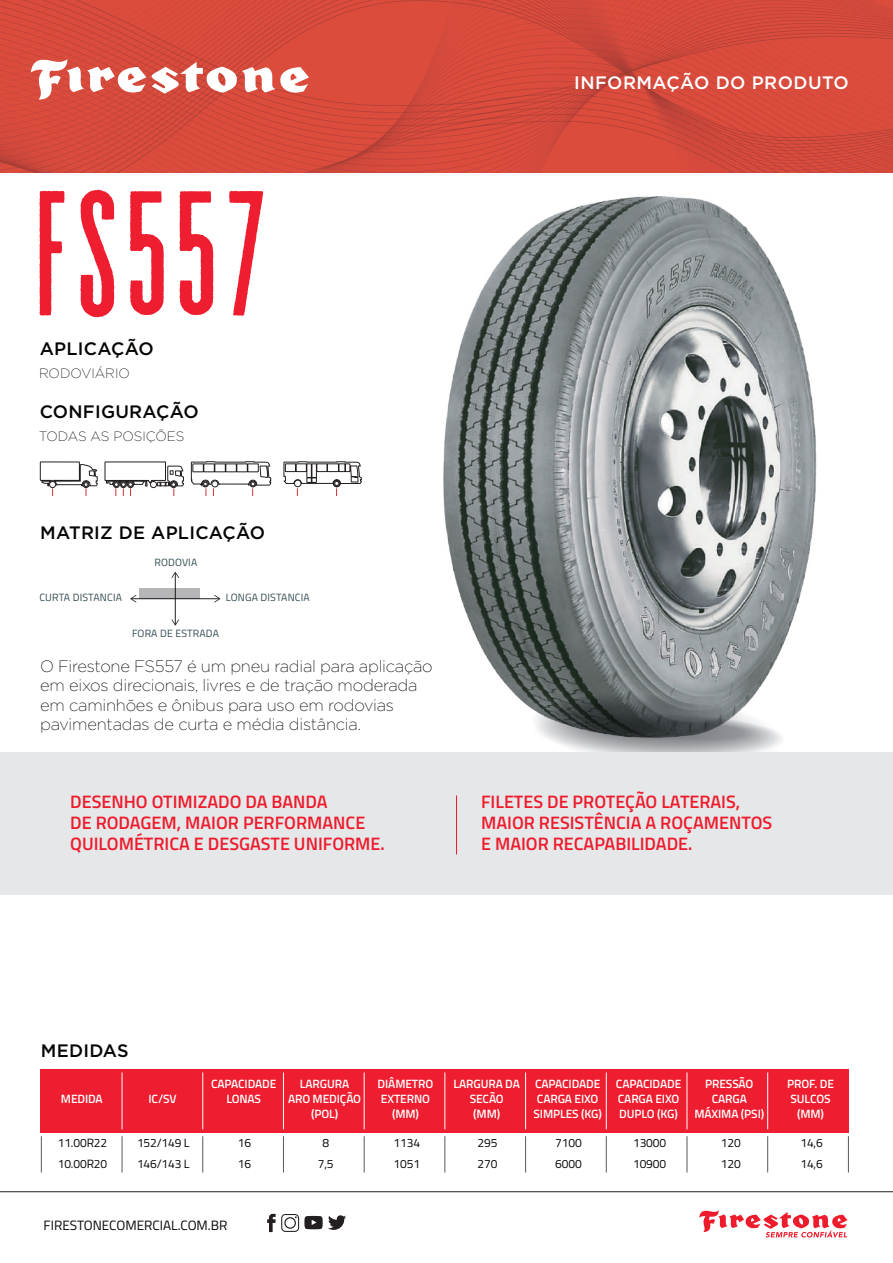
<style>
.page{position:relative;width:893px;height:1263px;background:#fff}
.page>*{position:absolute;margin:0;border:0;box-sizing:border-box;transform-origin:0 0}
.t1{font:180px "Wheat Rough";letter-spacing:.015em;color:#ee1d2f}
.t2{font:600 18px/21px "Titillium Web";color:#ee1b2c}
.t3{font:500 18px "Gotham";letter-spacing:.015em;color:#050504}
.t4{font:500 18px "Gotham";letter-spacing:.025em;color:#fff}
.t5{font:200 16.5px/19.5px "Gotham";letter-spacing:-.015em;color:#050504}
.t6{font:200 13.5px "Gotham";color:#050504}
.t7{font:13.5px "Titillium Web";color:#050504}
.t8{font:600 12px/15px "Titillium Web";letter-spacing:-.01em;color:#fff;text-align:center}
.t9{font:12px/21px "Titillium Web";letter-spacing:-.01em;color:#050504}
.t10{font:10.5px "Titillium Web";letter-spacing:.015em;color:#324a51}
</style>
<div class="page">
<img style="left:443px;top:196px;width:374px;height:513px">
<svg style="left:532px;top:694px;width:253px;height:58px"></svg>
<img style="left:0;top:0;width:893px;height:173px">
<div style="left:40px;top:1069px;width:808px;height:63px;background:#ee1d2f"></div>
<hr style="left:41px;top:1136px;width:1px;height:36px;background:#58595b">
<hr style="left:122px;top:1136px;width:1px;height:36px;background:#58595b">
<hr style="left:122px;top:1072px;width:1px;height:57px;background:#fff">
<hr style="left:202px;top:1136px;width:1px;height:36px;background:#58595b">
<hr style="left:202px;top:1072px;width:1px;height:57px;background:#fff">
<hr style="left:525px;top:1136px;width:1px;height:36px;background:#58595b">
<hr style="left:525px;top:1072px;width:1px;height:57px;background:#fff">
<hr style="left:283px;top:1136px;width:1px;height:36px;background:#58595b">
<hr style="left:283px;top:1072px;width:1px;height:57px;background:#fff">
<hr style="left:364px;top:1136px;width:1px;height:36px;background:#58595b">
<hr style="left:364px;top:1072px;width:1px;height:57px;background:#fff">
<hr style="left:445px;top:1136px;width:1px;height:36px;background:#58595b">
<hr style="left:445px;top:1072px;width:1px;height:57px;background:#fff">
<hr style="left:606px;top:1136px;width:1px;height:36px;background:#58595b">
<hr style="left:606px;top:1072px;width:1px;height:57px;background:#fff">
<hr style="left:687px;top:1136px;width:1px;height:36px;background:#58595b">
<hr style="left:687px;top:1072px;width:1px;height:57px;background:#fff">
<hr style="left:767px;top:1136px;width:1px;height:36px;background:#58595b">
<hr style="left:767px;top:1072px;width:1px;height:57px;background:#fff">
<hr style="left:848px;top:1136px;width:1px;height:36px;background:#58595b">
<hr style="left:175px;top:573px;width:1px;height:52px;background:#231f20">
<svg style="left:172px;top:572px;width:7px;height:6px"></svg>
<svg style="left:172px;top:619px;width:7px;height:6px"></svg>
<hr style="left:131px;top:598px;width:88px;height:1px;background:#231f20">
<svg style="left:214px;top:595px;width:6px;height:7px"></svg>
<svg style="left:130px;top:595px;width:6px;height:7px"></svg>
<div style="left:139px;top:588px;width:60px;height:10px;background:#b6b6b8"></div>
<svg style="left:31px;top:58px;width:278px;height:42px"></svg>
<hr style="left:0;top:1191px;width:893px;height:1px;background:#231f20">
<svg style="left:267px;top:1214px;width:79px;height:18px"></svg>
<svg style="left:699px;top:1210px;width:148px;height:27px"></svg>
<svg style="left:40px;top:461px;width:58px;height:35px"></svg>
<svg style="left:105px;top:461px;width:79px;height:35px"></svg>
<svg style="left:283px;top:461px;width:79px;height:35px"></svg>
<div style="left:294px;top:480px;width:7px;height:7px;border:1px solid #231f20;border-radius:50%"></div>
<svg style="left:191px;top:461px;width:80px;height:35px"></svg>
<div style="left:0;top:752px;width:893px;height:143px;background:#e6e7e9"></div>
<hr style="left:456px;top:795px;width:1px;height:59px;background:#ee1b2c">
<h1 class="t1" style="left:40px;top:152px;width:238px">FS557</h1>
<h2 class="t3" style="left:40px;top:337px;width:116px">APLICAÇÃO</h2>
<p class="t6" style="left:39px;top:365px;width:92px">RODOVIÁRIO</p>
<h2 class="t3" style="left:40px;top:399px;width:161px">CONFIGURAÇÃO</h2>
<p class="t6" style="left:39px;top:428px;width:147px">TODAS AS POSIÇÕES</p>
<h2 class="t3" style="left:40px;top:520px;width:226px">MATRIZ DE APLICAÇÃO</h2>
<p class="t10" style="left:154px;top:555px;width:44px">RODOVIA</p>
<p class="t10" style="left:39px;top:590px;width:84px">CURTA DISTANCIA</p>
<p class="t10" style="left:226px;top:590px;width:86px">LONGA DISTANCIA</p>
<p class="t10" style="left:132px;top:626px;width:88px">FORA DE ESTRADA</p>
<h3 class="t5" style="left:40px;top:655px;width:394px">O Firestone FS557 é um pneu radial para aplicação em eixos direcionais, livres e de tração moderada em caminhões e ônibus para uso em rodovias pavimentadas de curta e média distância.</h3>
<h2 class="t4" style="left:574px;top:71px;width:276px">INFORMAÇÃO DO PRODUTO</h2>
<h2 class="t2" style="left:70px;top:790px;width:316px">DESENHO OTIMIZADO DA BANDA<br>DE RODAGEM, MAIOR PERFORMANCE<br>QUILOMÉTRICA E DESGASTE UNIFORME.</h2>
<h2 class="t2" style="left:481px;top:790px;width:293px">FILETES DE PROTEÇÃO LATERAIS,<br>MAIOR RESISTÊNCIA A ROÇAMENTOS<br>E MAIOR RECAPABILIDADE.</h2>
<h2 class="t3" style="left:41px;top:1039px;width:89px">MEDIDAS</h2>
<p class="t8" style="left:61px;top:1090px;width:43px">MEDIDA</p>
<p class="t8" style="left:149px;top:1090px;width:30px">IC/SV</p>
<p class="t8" style="left:211px;top:1075px;width:67px">CAPACIDADE<br>LONAS</p>
<p class="t8" style="left:288px;top:1075px;width:75px">LARGURA<br>ARO MEDIÇÃO (POL)</p>
<p class="t8" style="left:378px;top:1075px;width:57px">DIÂMETRO<br>EXTERNO (MM)</p>
<p class="t8" style="left:454px;top:1075px;width:68px">LARGURA DA<br>SECÃO<br>(MM)</p>
<p class="t8" style="left:533px;top:1075px;width:70px;text-align:left">CAPACIDADE<br>CARGA EIXO<br>SIMPLES (KG)</p>
<p class="t8" style="left:616px;top:1075px;width:67px;text-align:left">CAPACIDADE<br>CARGA EIXO<br>DUPLO (KG)</p>
<p class="t8" style="left:694px;top:1075px;width:71px">PRESSÃO<br>CARGA<br>MÁXIMA (PSI)</p>
<p class="t8" style="left:787px;top:1075px;width:49px">PROF. DE<br>SULCOS (MM)</p>
<p class="t9" style="left:58px;top:1132px;width:51px">11.00R22<br>10.00R20</p>
<p class="t9" style="left:137px;top:1132px;width:54px">152/149 L<br>146/143 L</p>
<p class="t9" style="left:238px;top:1132px;width:15px">16<br>16</p>
<p class="t9" style="left:318px;top:1132px;width:17px;text-align:center">8<br>7,5</p>
<p class="t9" style="left:394px;top:1132px;width:28px">1134<br>1051</p>
<p class="t9" style="left:478px;top:1132px;width:21px">295<br>270</p>
<p class="t9" style="left:555px;top:1132px;width:28px">7100<br>6000</p>
<p class="t9" style="left:633px;top:1132px;width:35px">13000<br>10900</p>
<p class="t9" style="left:721px;top:1132px;width:21px">120<br>120</p>
<p class="t9" style="left:800px;top:1132px;width:24px">14,6<br>14,6</p>
<p class="t7" style="left:44px;top:1215px;width:185px">FIRESTONECOMERCIAL.COM.BR</p>
</div>
